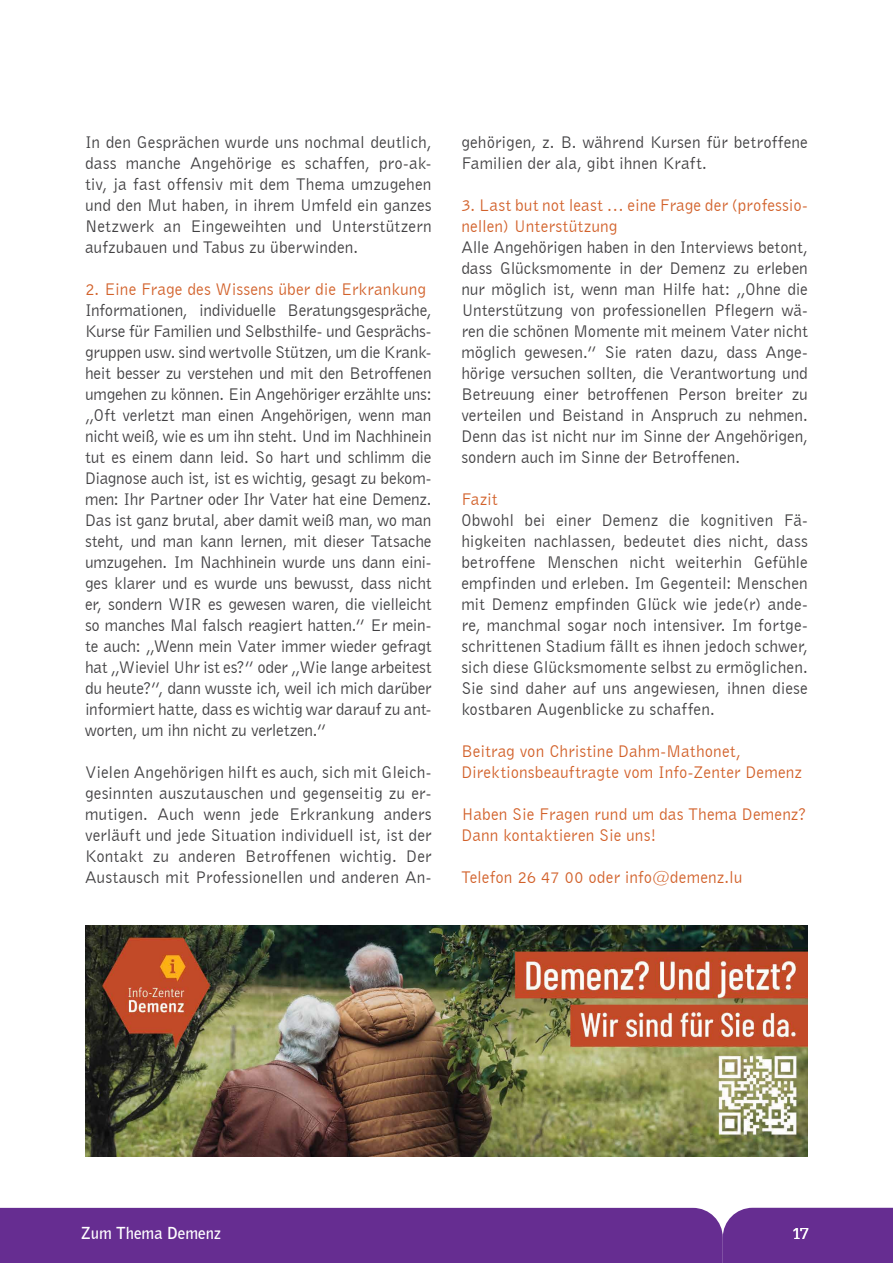
<style>
.page{position:relative;width:893px;height:1263px;background:#fff}
.page>*{position:absolute;margin:0;border:0;box-sizing:border-box;transform-origin:0 0}
.t1{font:17.25px/21px "Bell Gothic BT";letter-spacing:.005em;color:#414042;text-align:justify}
.t2{font:17.25px/21px "Bell Gothic BT";letter-spacing:.005em;color:#d2612a}
.t3{font:700 16.5px "Bell Gothic BT";letter-spacing:.005em;color:#fff}
.t4{font:16.5px "Serifa";color:#fff}
</style>
<div class="page">
<div style="left:0;top:1208px;width:893px;height:55px;background:#662d91"></div>
<img style="left:85px;top:925px;width:723px;height:232px">
<p class="t1" style="left:85px;top:131px;width:348px">In den Gesprächen wurde uns nochmal deutlich, dass manche Angehörige es schaffen, pro-ak&shy;tiv, ja fast offensiv mit dem Thema umzugehen und den Mut haben, in ihrem Umfeld ein ganzes Netzwerk an Eingeweihten und Unterstützern aufzubauen und Tabus zu überwinden.</p>
<p class="t2" style="left:85px;top:278px;width:343px">2. Eine Frage des Wissens über die Erkrankung</p>
<p class="t1" style="left:85px;top:299px;width:348px">Informationen, individuelle Beratungsgespräche, Kurse für Familien und Selbsthilfe- und Gesprächs&shy;gruppen usw. sind wertvolle Stützen, um die Krank&shy;heit besser zu verstehen und mit den Betroffenen umgehen zu können. Ein Angehöriger erzählte uns: „Oft verletzt man einen Angehörigen, wenn man nicht weiß, wie es um ihn steht. Und im Nachhinein tut es einem dann leid. So hart und schlimm die Diagnose auch ist, ist es wichtig, gesagt zu bekom&shy;men: Ihr Partner oder Ihr Vater hat eine Demenz.<br>Das ist ganz brutal, aber damit weiß man, wo man steht, und man kann lernen, mit dieser Tatsache umzugehen. Im Nachhinein wurde uns dann eini&shy;ges klarer und es wurde uns bewusst, dass nicht er, sondern WIR es gewesen waren, die vielleicht so manches Mal falsch reagiert hatten.” Er mein&shy;te auch: „Wenn mein Vater immer wieder gefragt hat „Wieviel Uhr ist es?” oder „Wie lange arbeitest du heute?”, dann wusste ich, weil ich mich darüber informiert hatte, dass es wichtig war darauf zu ant&shy;worten, um ihn nicht zu verletzen.”</p>
<p class="t1" style="left:85px;top:761px;width:348px">Vielen Angehörigen hilft es auch, sich mit Gleich&shy;gesinnten auszutauschen und gegenseitig zu er&shy;mutigen. Auch wenn jede Erkrankung anders verläuft und jede Situation individuell ist, ist der Kontakt zu anderen Betroffenen wichtig. Der Austausch mit Professionellen und anderen An-</p>
<p class="t1" style="left:461px;top:131px;width:348px">gehörigen, z. B. während Kursen für betroffene<br>Familien der ala, gibt ihnen Kraft.</p>
<p class="t2" style="left:461px;top:194px;width:346px">3. Last but not least … eine Frage der (professio&shy;nellen) Unterstützung</p>
<p class="t1" style="left:461px;top:236px;width:348px">Alle Angehörigen haben in den Interviews betont, dass Glücksmomente in der Demenz zu erleben nur möglich ist, wenn man Hilfe hat: „Ohne die Unterstützung von professionellen Pflegern wä&shy;ren die schönen Momente mit meinem Vater nicht möglich gewesen.” Sie raten dazu, dass Ange&shy;hörige versuchen sollten, die Verantwortung und Betreuung einer betroffenen Person breiter zu verteilen und Beistand in Anspruch zu nehmen.<br>Denn das ist nicht nur im Sinne der Angehörigen, sondern auch im Sinne der Betroffenen.</p>
<p class="t2" style="left:461px;top:488px;width:38px">Fazit</p>
<p class="t1" style="left:461px;top:509px;width:348px">Obwohl bei einer Demenz die kognitiven Fä&shy;higkeiten nachlassen, bedeutet dies nicht, dass betroffene Menschen nicht weiterhin Gefühle empfinden und erleben. Im Gegenteil: Menschen mit Demenz empfinden Glück wie jede(r) ande&shy;re, manchmal sogar noch intensiver. Im fortge&shy;schrittenen Stadium fällt es ihnen jedoch schwer, sich diese Glücksmomente selbst zu ermöglichen.<br>Sie sind daher auf uns angewiesen, ihnen diese kostbaren Augenblicke zu schaffen.</p>
<p class="t2" style="left:461px;top:740px;width:342px">Beitrag von Christine Dahm-Mathonet,<br>Direktionsbeauftragte vom Info-Zenter Demenz</p>
<p class="t2" style="left:461px;top:803px;width:347px">Haben Sie Fragen rund um das Thema Demenz?<br>Dann kontaktieren Sie uns!</p>
<p class="t2" style="left:461px;top:866px;width:282px">Telefon 26 47 00 oder info@demenz.lu</p>
<p class="t3" style="left:81px;top:1222px;width:142px">Zum Thema Demenz</p>
<p class="t4" style="left:792px;top:1225px;width:18px">17</p>
</div>
